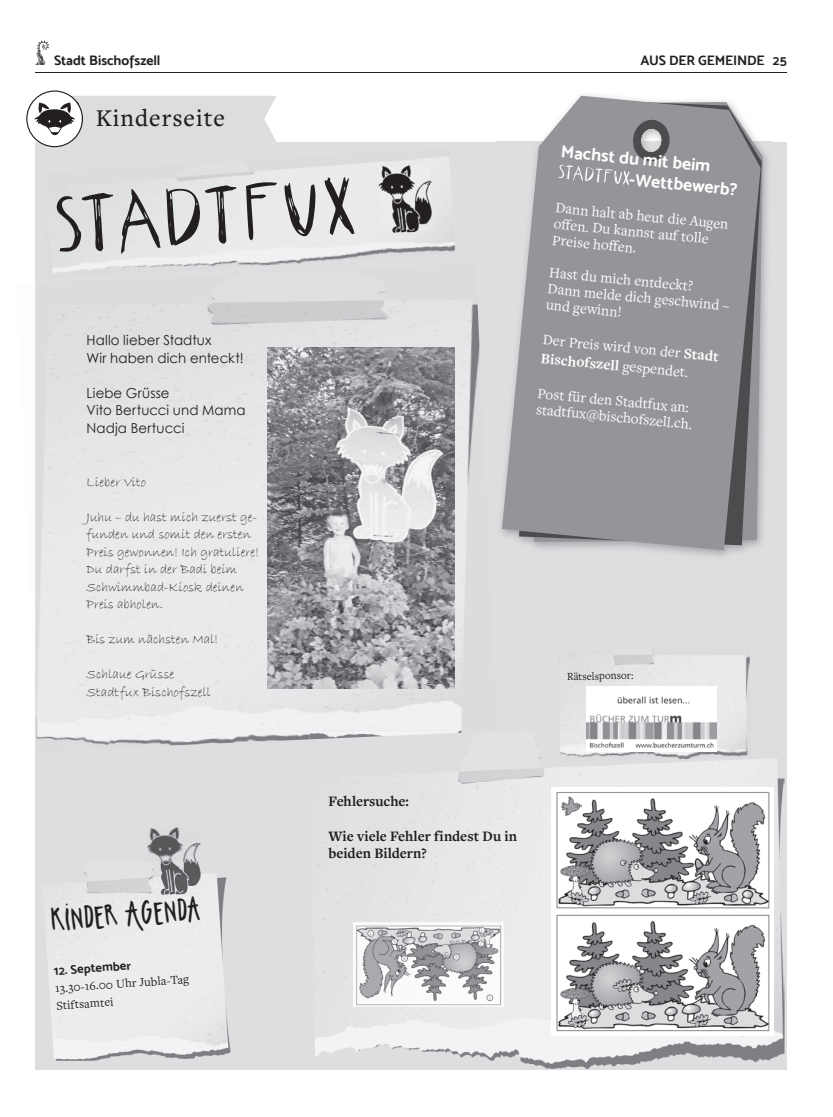
<style>
.page{position:relative;width:833px;height:1117px;background:#fff}
.page>*{position:absolute;margin:0;border:0;box-sizing:border-box;transform-origin:0 0}
.t1{font:32.5px "kurt";color:#231f20}
.t2{font:500 25px "Freight Text Pro";letter-spacing:.04em;color:#231f20}
.t3{font:17.5px/21.5px "Mosk Bold 700";color:#fff}
.t4{font:15px/16px "Freight Text Pro";color:#fff}
.t5{font:700 15px/17.5px "Freight Text Pro";letter-spacing:-.005em;color:#231f20}
.t6{font:13.75px/17.5px "Bradley Hand ITCTT";letter-spacing:.005em;color:#231f20}
.t7{font:13.75px/17.5px "Century Gothic";letter-spacing:.005em;color:#231f20}
.t8{font:13.75px "Mosk Bold 700";letter-spacing:-.005em;color:#231f20}
.t9{font:12.5px/17.5px "Freight Text Pro";color:#231f20}
.t10{font:12.5px "Mosk Bold 700";color:#231f20}
.t11{font:11.25px "Freight Text Pro";color:#231f20}
.s1{font-weight:700}
</style>
<div class="page">
<hr style="left:35px;top:72px;width:752px;height:1px;background:#231f20">
<svg style="left:35px;top:41px;width:14px;height:24px"></svg>
<div style="left:35px;top:142px;width:752px;height:927px;background:#dddee0"></div>
<img style="left:496px;top:94px;width:276px;height:463px">
<svg style="left:502px;top:96px;width:258px;height:454px;background:#9a9c9f"></svg>
<svg style="left:558px;top:119px;width:112px;height:66px;background:#929496"></svg>
<svg style="left:26px;top:90px;width:250px;height:57px"></svg>
<img style="left:47px;top:872px;width:183px;height:188px">
<div style="left:51px;top:894px;width:149px;height:42px;background:#e9eaeb"></div>
<img style="left:315px;top:736px;width:469px;height:332px">
<img style="left:36px;top:291px;width:460px;height:460px">
<img style="left:309px;top:730px;width:187px;height:9px">
<img style="left:558px;top:653px;width:193px;height:108px">
<img style="left:552px;top:787px;width:221px;height:248px">
<img style="left:52px;top:157px;width:403px;height:117px">
<svg style="left:56px;top:193px;width:57px;height:59px"></svg>
<svg style="left:121px;top:185px;width:115px;height:69px"></svg>
<svg style="left:246px;top:182px;width:31px;height:58px"></svg>
<svg style="left:284px;top:183px;width:32px;height:53px"></svg>
<svg style="left:324px;top:177px;width:30px;height:58px"></svg>
<img style="left:363px;top:157px;width:85px;height:83px">
<img style="left:378px;top:163px;width:56px;height:71px">
<img style="left:353px;top:922px;width:150px;height:84px">
<img style="left:586px;top:686px;width:130px;height:65px">
<img style="left:133px;top:872px;width:83px;height:25px">
<img style="left:155px;top:895px;width:43px;height:7px">
<img style="left:147px;top:827px;width:54px;height:34px">
<img style="left:148px;top:861px;width:55px;height:34px">
<img style="left:267px;top:347px;width:188px;height:341px">
<p class="t8" style="left:54px;top:52px;width:108px">STADT BISCHOFSZELL</p>
<p class="t8" style="left:640px;top:52px;width:148px">AUS DER GEMEINDE 25</p>
<h2 class="t2" style="left:96px;top:102px;width:131px">Kinderseite</h2>
<p class="t7" style="left:87px;top:331px;width:159px">Hallo lieber Stadtux<br>Wir haben dich enteckt!</p>
<p class="t7" style="left:87px;top:384px;width:160px">Liebe Grüsse<br>Vito Bertucci und Mama<br>Nadja Bertucci</p>
<p class="t6" style="left:87px;top:473px;width:61px">Lieber Vito</p>
<p class="t6" style="left:87px;top:508px;width:174px">Juhu – du hast mich zuerst ge&shy;funden und somit den ersten<br>Preis gewonnen! Ich gratuliere!<br>Du darfst in der Badi beim<br>Schwimmbad-Kiosk deinen<br>Preis abholen.</p>
<p class="t6" style="left:87px;top:631px;width:133px">Bis zum nächsten Mal!</p>
<p class="t6" style="left:87px;top:666px;width:126px">Schlaue Grüsse<br>Stadtfux Bischofszell</p>
<h1 class="t1" style="left:49px;top:904px;width:152px;rotate:-4deg">kinder Agenda</h1>
<p class="t10" style="left:53px;top:962px;width:82px;rotate:-4deg">12. SEPTEMBER</p>
<p class="t9" style="left:55px;top:978px;width:136px;rotate:-4deg">13.30-16.00 Uhr Jubla-Tag<br>Stiftsamtei</p>
<p class="t3" style="left:632px;top:147px;width:110px;text-indent:-71px;rotate:5deg">MACHSTDU MITBEIM -WETTBEWERB?</p>
<p class="t4" style="left:556px;top:200px;width:175px;rotate:5deg">Dann halt ab heut die Augen off en. Du kannst auf tolle<br>Preise hoff en.</p>
<p class="t4" style="left:549px;top:264px;width:184px;rotate:5deg">Hast du mich entdeckt?<br>Dann melde dich geschwind – und gewinn!</p>
<p class="t4" style="left:543px;top:330px;width:178px;line-height:18.5px;rotate:5deg">Der Preis wird von der <span class="s1">Stadt<br>Bischofszell</span> gespendet.</p>
<p class="t4" style="left:538px;top:385px;width:158px;rotate:5deg">Post für den Stadtfux an: stadtfux@bischofszell.ch.</p>
<p class="t5" style="left:328px;top:791px;width:82px">Fehlersuche:</p>
<p class="t5" style="left:328px;top:826px;width:190px">Wie viele Fehler findest Du in beiden Bildern?</p>
<p class="t11" style="left:567px;top:668px;width:68px;rotate:-1deg">Rätselsponsor:</p>
</div>
